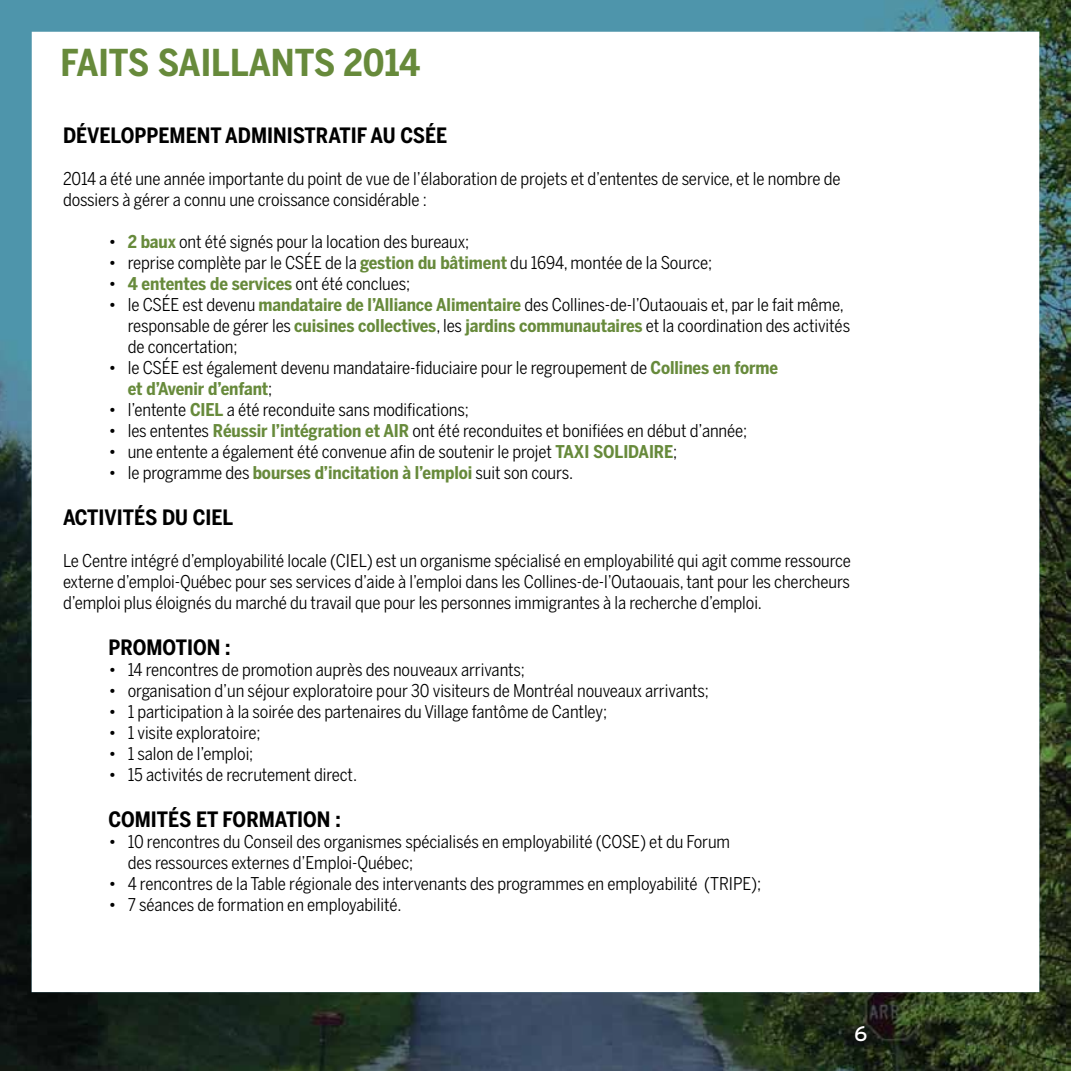
<style>
.page{position:relative;width:1071px;height:1071px;background:#fff}
.page>*{position:absolute;margin:0;border:0;box-sizing:border-box;transform-origin:0 0}
.t1{font:700 36.75px "Benton Sans Cond";letter-spacing:-.005em;color:#678a3b}
.t2{font:700 21px "Benton Sans Cond";color:#000}
.t3{font:21px "Interstate";color:#fff}
.t4{font:17.5px/21px "Benton Sans Cond";letter-spacing:-.005em;color:#000}
.t5{font:700 17.5px "Benton Sans Cond";letter-spacing:-.005em;color:#678a3b}
.s1{font-weight:700;color:#678a3b}
.s2{font-weight:400;color:#000}
</style>
<div class="page">
<img style="left:0;top:0;width:1071px;height:1071px">
<h1 class="t1" style="left:60px;top:41px;width:361px">Faits saillants 2014</h1>
<p class="t2" style="left:63px;top:123px;width:350px">Développement administratif au CSÉE</p>
<p class="t4" style="left:63px;top:168px;width:779px">2014 a été une année importante du point de vue de l’élaboration de projets et d’ententes de service, et le nombre de dossiers à gérer a connu une croissance considérable :</p>
<p class="t4" style="left:108px;top:231px;width:362px">• <span class="s1">2 baux</span> ont été signés pour la location des bureaux;</p>
<p class="t4" style="left:108px;top:252px;width:187px">• reprise complète par le csée</p>
<p class="t4" style="left:325px;top:252px;width:389px">de la <span class="s1">gestion du bâtiment</span> du 1694, montée de la Source;</p>
<p class="t5" style="left:108px;top:273px;width:303px"><span class="s2">•</span> 4 ententes de services <span class="s2">ont été conclues;</span></p>
<p class="t4" style="left:128px;top:294px;width:724px;text-indent:-19px">• le CSÉE est devenu <span class="s1">mandataire de l’Alliance Alimentaire</span> des Collines-de-l’Outaouais et, par le fait même, responsable de gérer les <span class="s1">cuisines collectives</span>, les <span class="s1">jardins communautaires</span> et la coordination des activités de concertation;</p>
<p class="t4" style="left:128px;top:357px;width:652px;text-indent:-19px">• le CSÉE est également devenu mandataire-fiduciaire pour le regroupement de <span class="s1">Collines en forme et d’Avenir d’enfant</span>;</p>
<p class="t4" style="left:108px;top:399px;width:91px">• l’entente <span class="s1">CIEL</span></p>
<p class="t4" style="left:227px;top:399px;width:244px">a été reconduite sans modifications;</p>
<p class="t4" style="left:108px;top:420px;width:640px">• les ententes <span class="s1">Réussir l’intégration et AIR</span> ont été reconduites et bonifiées en début d’année;</p>
<p class="t4" style="left:108px;top:441px;width:456px">• une entente a également été convenue afin de soutenir le projet <span class="s1">TAXI</span></p>
<p class="t5" style="left:593px;top:441px;width:10px">SOLIDAIRE</p>
<p class="t4" style="left:673px;top:441px;width:6px">;</p>
<p class="t4" style="left:108px;top:462px;width:466px">• le programme des <span class="s1">bourses d’incitation à l’emploi</span> suit son cours.</p>
<p class="t2" style="left:63px;top:505px;width:141px">Activités du CIEL</p>
<p class="t4" style="left:63px;top:550px;width:789px;text-align:justify">Le Centre intégré d’employabilité locale (CIEL) est un organisme spécialisé en employabilité qui agit comme ressource externe d’emploi-Québec pour ses services d’aide à l’emploi dans les Collines-de-l’Outaouais, tant pour les chercheurs d’emploi plus éloignés du marché du travail que pour les personnes immigrantes à la recherche d’emploi.</p>
<p class="t2" style="left:108px;top:635px;width:67px">PROMOTION</p>
<p class="t2" style="left:225px;top:635px;width:7px">:</p>
<p class="t4" style="left:108px;top:659px;width:418px">• 14 rencontres de promotion auprès des nouveaux arrivants;</p>
<p class="t4" style="left:108px;top:680px;width:602px">• organisation d’un séjour exploratoire pour 30 visiteurs de Montréal nouveaux arrivants;</p>
<p class="t4" style="left:108px;top:701px;width:500px">• 1 participation à la soirée des partenaires du Village fantôme de Cantley;</p>
<p class="t4" style="left:108px;top:722px;width:154px">• 1 visite exploratoire;</p>
<p class="t4" style="left:108px;top:743px;width:146px">• 1 salon de l’emploi;</p>
<p class="t4" style="left:108px;top:764px;width:250px">• 15 activités de recrutement direct.</p>
<p class="t2" style="left:108px;top:807px;width:53px">COMITÉS</p>
<p class="t2" style="left:196px;top:807px;width:91px">et FOR MATION</p>
<p class="t2" style="left:335px;top:807px;width:7px">:</p>
<p class="t4" style="left:128px;top:831px;width:604px;text-indent:-19px">• 10 rencontres du Conseil des organismes spécialisés en employabilité (COSE) et du Forum des ressources externes d’Emploi-Québec;</p>
<p class="t4" style="left:108px;top:873px;width:654px">• 4 rencontres de la Table régionale des intervenants des programmes en employabilité (TRIPE);</p>
<p class="t4" style="left:108px;top:894px;width:295px">• 7 séances de formation en employabilité.</p>
<p class="t3" style="left:854px;top:1022px;width:15px">6</p>
</div>
